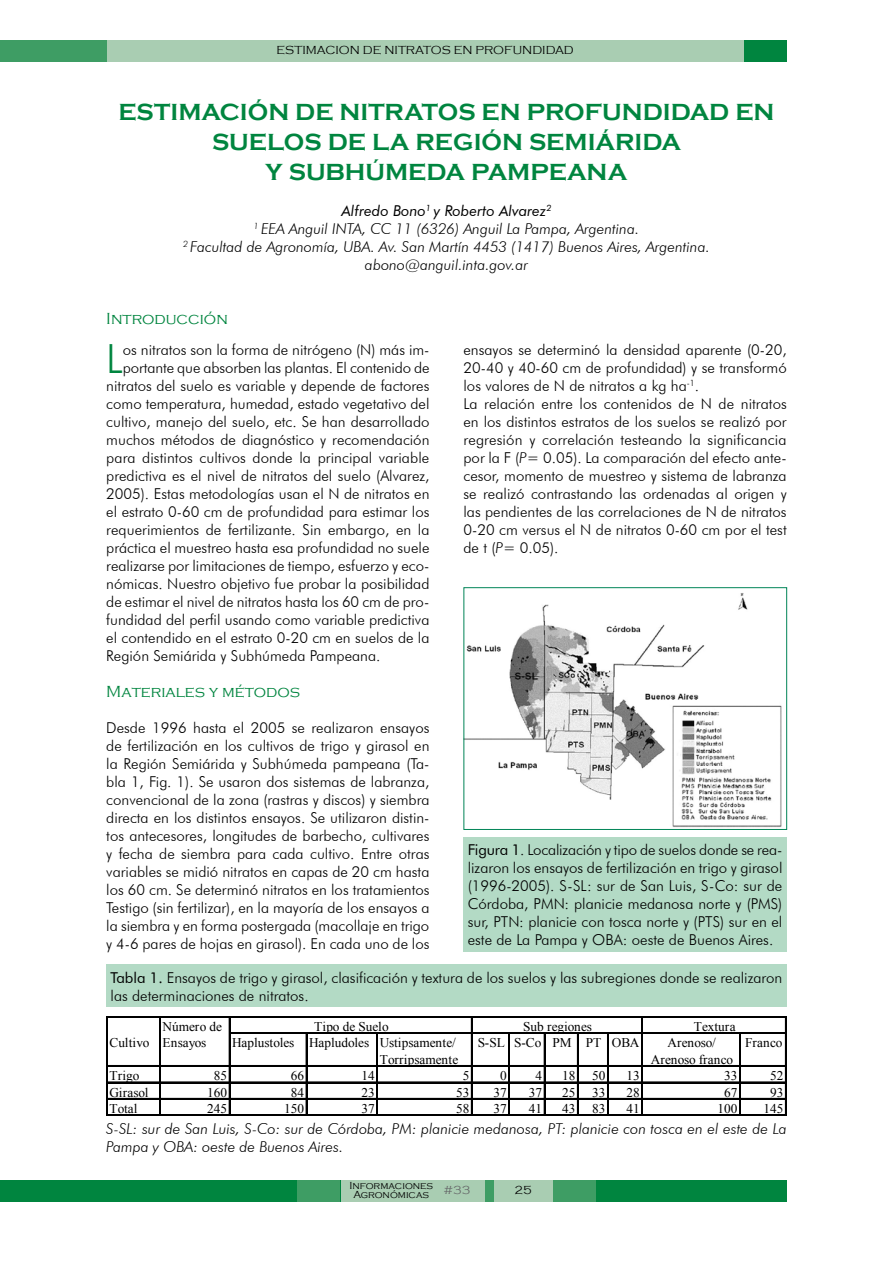
<style>
.page{position:relative;width:893px;height:1263px;background:#fff}
.page>*{position:absolute;margin:0;border:0;box-sizing:border-box;transform-origin:0 0}
.t1{font:300 40.2px "Futura BT";color:#00853f}
.t2{font:700 24px/30px "Copperplate Gothic";color:#00853f;text-align:center}
.t3{font:300 16.5px "Copperplate Gothic";color:#00853f}
.t4{font:300 15px/18px "Futura BT";color:#000;text-align:justify}
.t5{font:italic 300 15px/18px "Futura BT";color:#000;text-align:center}
.t6{font:13.35px/16.5px "Times New Roman";color:#000}
.t7{font:300 12px "Copperplate Gothic";color:#000}
.t8{font:300 10.5px/9px "Copperplate Gothic";color:#000}
.s1{font-weight:400}
.s2{font-style:italic}
</style>
<div class="page">
<div style="left:0;top:1180px;width:787px;height:21px;background:#00853f"></div>
<div style="left:0;top:40px;width:787px;height:22px;background:#a9cdb2"></div>
<div style="left:744px;top:40px;width:43px;height:22px;background:#00853f"></div>
<div style="left:298px;top:1180px;width:42px;height:21px;background:#3e9d64"></div>
<div style="left:341px;top:1180px;width:212px;height:21px;background:#a9cdb2"></div>
<div style="left:553px;top:1180px;width:42px;height:21px;background:#3e9d64"></div>
<div style="left:485px;top:1180px;width:8px;height:21px;background:#3e9d64"></div>
<div style="left:463px;top:837px;width:324px;height:114px;background:#b3dac5"></div>
<div style="left:106px;top:965px;width:681px;height:42px;background:#b3dac5"></div>
<hr style="left:106px;top:1016px;width:2px;height:100px;background:#000">
<hr style="left:159px;top:1017px;width:2px;height:99px;background:#000">
<hr style="left:229px;top:1017px;width:1px;height:99px;background:#000">
<hr style="left:471px;top:1017px;width:2px;height:99px;background:#000">
<hr style="left:641px;top:1017px;width:1px;height:99px;background:#000">
<hr style="left:642px;top:1017px;width:1px;height:99px;background:#000">
<hr style="left:785px;top:1017px;width:2px;height:99px;background:#000">
<hr style="left:306px;top:1034px;width:1px;height:82px;background:#000">
<hr style="left:376px;top:1034px;width:1px;height:82px;background:#000">
<hr style="left:377px;top:1034px;width:1px;height:82px;background:#000">
<hr style="left:508px;top:1034px;width:1px;height:82px;background:#000">
<hr style="left:509px;top:1034px;width:1px;height:82px;background:#000">
<hr style="left:544px;top:1034px;width:1px;height:82px;background:#000">
<hr style="left:577px;top:1034px;width:2px;height:82px;background:#000">
<hr style="left:607px;top:1034px;width:2px;height:82px;background:#000">
<hr style="left:739px;top:1034px;width:2px;height:82px;background:#000">
<hr style="left:108px;top:1016px;width:679px;height:1px;background:#000">
<hr style="left:230px;top:1032px;width:557px;height:2px;background:#000">
<hr style="left:108px;top:1065px;width:679px;height:2px;background:#000">
<hr style="left:108px;top:1082px;width:679px;height:1px;background:#000">
<hr style="left:108px;top:1098px;width:679px;height:1px;background:#000">
<hr style="left:108px;top:1114px;width:679px;height:1px;background:#000">
<hr style="left:108px;top:1115px;width:679px;height:1px;background:#000">
<img style="left:465px;top:593px;width:317px;height:234px">
<div style="left:463px;top:587px;width:324px;height:243px;border:1px solid #008457"></div>
<div style="left:0;top:40px;width:106px;height:22px;background:#3e9d64"></div>
<p class="t7" style="left:277px;top:44px;width:299px">ESTIMACION DE NITRATOS EN PROFUNDIDAD</p>
<h2 class="t2" style="left:118px;top:98px;width:658px">ESTIMACIÓN DE NITRATOS EN PROFUNDIDAD EN<br>SUELOS DE LA REGIÓN SEMIÁRIDA<br>Y SUBHÚMEDA PAMPEANA</h2>
<p class="t5" style="left:183px;top:202px;width:528px"><span class="s1">Alfredo Bono</span><sup>1</sup> <span class="s1">y Roberto Alvarez</span><sup>2<br></sup><sup>1</sup> EEA Anguil INTA, CC 11 (6326) Anguil La Pampa, Argentina.<br><sup>2</sup> Facultad de Agronomía, UBA. Av. San Martín 4453 (1417) Buenos Aires, Argentina. abono@anguil.inta.gov.ar</p>
<p class="t3" style="left:106px;top:310px;width:123px">Introducción</p>
<h1 class="t1" style="left:106px;top:334px;width:18px">L</h1>
<p class="t4" style="left:123px;top:341px;width:308px">os nitratos son la forma de nitrógeno (N) más im-</p>
<p class="t4" style="left:463px;top:341px;width:325px;text-align:left">ensayos se determinó la densidad aparente (0-20, 20-40 y 40-60 cm de profundidad) y se transformó los valores de N de nitratos a kg ha<sup>-1</sup>.<br>La relación entre los contenidos de N de nitratos en los distintos estratos de los suelos se realizó por regresión y correlación testeando la significancia por la F (<span class="s2">P</span>= 0.05). La comparación del efecto ante&shy;cesor, momento de muestreo y sistema de labranza se realizó contrastando las ordenadas al origen y las pendientes de las correlaciones de N de nitratos 0-20 cm versus el N de nitratos 0-60 cm por el test de t (<span class="s2">P</span>= 0.05).</p>
<p class="t4" style="left:123px;top:359px;width:308px">portante que absorben las plantas. El contenido de</p>
<p class="t4" style="left:106px;top:377px;width:325px">nitratos del suelo es variable y depende de factores</p>
<p class="t4" style="left:106px;top:395px;width:325px">como temperatura, humedad, estado vegetativo del</p>
<p class="t4" style="left:106px;top:413px;width:325px">cultivo, manejo del suelo, etc. Se han desarrollado</p>
<p class="t4" style="left:106px;top:431px;width:325px">muchos métodos de diagnóstico y recomendación</p>
<p class="t4" style="left:106px;top:449px;width:325px">para distintos cultivos donde la principal variable</p>
<p class="t4" style="left:106px;top:467px;width:325px">predictiva es el nivel de nitratos del suelo (Alvarez,</p>
<p class="t4" style="left:106px;top:485px;width:325px">2005). Estas metodologías usan el N de nitratos en</p>
<p class="t4" style="left:106px;top:503px;width:325px">el estrato 0-60 cm de profundidad para estimar los</p>
<p class="t4" style="left:106px;top:521px;width:325px">requerimientos de fertilizante. Sin embargo, en la</p>
<p class="t4" style="left:106px;top:539px;width:325px">práctica el muestreo hasta esa profundidad no suele</p>
<p class="t4" style="left:106px;top:557px;width:325px">realizarse por limitaciones de tiempo, esfuerzo y eco-</p>
<p class="t4" style="left:106px;top:575px;width:325px">nómicas. Nuestro objetivo fue probar la posibilidad</p>
<p class="t4" style="left:106px;top:593px;width:325px">de estimar el nivel de nitratos hasta los 60 cm de pro-</p>
<p class="t4" style="left:106px;top:611px;width:325px">fundidad del perfil usando como variable predictiva</p>
<p class="t4" style="left:106px;top:629px;width:325px">el contendido en el estrato 0-20 cm en suelos de la</p>
<p class="t4" style="left:106px;top:647px;width:276px">Región Semiárida y Subhúmeda Pampeana.</p>
<p class="t3" style="left:106px;top:683px;width:195px">Materiales y métodos</p>
<p class="t4" style="left:106px;top:719px;width:325px">Desde 1996 hasta el 2005 se realizaron ensayos de fertilización en los cultivos de trigo y girasol en la Región Semiárida y Subhúmeda pampeana (Ta&shy;bla 1, Fig. 1). Se usaron dos sistemas de labranza, convencional de la zona (rastras y discos) y siembra directa en los distintos ensayos. Se utilizaron distin&shy;tos antecesores, longitudes de barbecho, cultivares y fecha de siembra para cada cultivo. Entre otras variables se midió nitratos en capas de 20 cm hasta los 60 cm. Se determinó nitratos en los tratamientos Testigo (sin fertilizar), en la mayoría de los ensayos a la siembra y en forma postergada (macollaje en trigo y 4-6 pares de hojas en girasol). En cada uno de los</p>
<p class="t4" style="left:468px;top:840px;width:316px"><span class="s1">Figura 1</span>. Localización y tipo de suelos donde se rea&shy;lizaron los ensayos de fertilización en trigo y girasol (1996-2005). S-SL: sur de San Luis, S-Co: sur de Córdoba, PMN: planicie medanosa norte y (PMS) sur, PTN: planicie con tosca norte y (PTS) sur en el este de La Pampa y OBA: oeste de Buenos Aires.</p>
<p class="t4" style="left:111px;top:968px;width:673px"><span class="s1">Tabla 1.</span> Ensayos de trigo y girasol, clasificación y textura de los suelos y las subregiones donde se realizaron las determinaciones de nitratos.</p>
<p class="t6" style="left:109px;top:1018px;width:114px;text-indent:53px">Número de<br>Cultivo Ensayos</p>
<p class="t6" style="left:314px;top:1018px;width:76px">Tipo de Suelo</p>
<p class="t6" style="left:523px;top:1018px;width:70px">Sub regiones</p>
<p class="t6" style="left:694px;top:1018px;width:43px">Textura</p>
<p class="t6" style="left:232px;top:1034px;width:225px">Haplustoles Hapludoles Ustipsamente/</p>
<p class="t6" style="left:478px;top:1034px;width:163px">S-SL S-Co PM PT OBA</p>
<p class="t6" style="left:668px;top:1034px;width:50px">Arenoso/</p>
<p class="t6" style="left:745px;top:1034px;width:39px">Franco</p>
<p class="t6" style="left:380px;top:1051px;width:80px">Torripsamente</p>
<p class="t6" style="left:651px;top:1051px;width:84px">Arenoso franco</p>
<p class="t6" style="left:109px;top:1067px;width:32px">Trigo</p>
<p class="t6" style="left:214px;top:1067px;width:15px">85</p>
<p class="t6" style="left:291px;top:1067px;width:15px">66</p>
<p class="t6" style="left:361px;top:1067px;width:15px">14</p>
<p class="t6" style="left:463px;top:1067px;width:8px">5</p>
<p class="t6" style="left:500px;top:1067px;width:8px">0</p>
<p class="t6" style="left:536px;top:1067px;width:8px">4</p>
<p class="t6" style="left:562px;top:1067px;width:15px">18</p>
<p class="t6" style="left:592px;top:1067px;width:15px">50</p>
<p class="t6" style="left:626px;top:1067px;width:15px">13</p>
<p class="t6" style="left:724px;top:1067px;width:15px">33</p>
<p class="t6" style="left:770px;top:1067px;width:15px">52</p>
<p class="t6" style="left:109px;top:1083px;width:41px">Girasol</p>
<p class="t6" style="left:207px;top:1083px;width:21px">160</p>
<p class="t6" style="left:291px;top:1083px;width:15px">84</p>
<p class="t6" style="left:361px;top:1083px;width:15px">23</p>
<p class="t6" style="left:456px;top:1083px;width:15px">53</p>
<p class="t6" style="left:493px;top:1083px;width:15px">37</p>
<p class="t6" style="left:529px;top:1083px;width:15px">37</p>
<p class="t6" style="left:562px;top:1083px;width:15px">25</p>
<p class="t6" style="left:592px;top:1083px;width:15px">33</p>
<p class="t6" style="left:626px;top:1083px;width:15px">28</p>
<p class="t6" style="left:724px;top:1083px;width:15px">67</p>
<p class="t6" style="left:770px;top:1083px;width:15px">93</p>
<p class="t6" style="left:109px;top:1100px;width:30px">Total</p>
<p class="t6" style="left:207px;top:1100px;width:21px">245</p>
<p class="t6" style="left:284px;top:1100px;width:21px">150</p>
<p class="t6" style="left:361px;top:1100px;width:15px">37</p>
<p class="t6" style="left:456px;top:1100px;width:15px">58</p>
<p class="t6" style="left:493px;top:1100px;width:15px">37</p>
<p class="t6" style="left:529px;top:1100px;width:15px">41</p>
<p class="t6" style="left:562px;top:1100px;width:15px">43</p>
<p class="t6" style="left:592px;top:1100px;width:15px">83</p>
<p class="t6" style="left:626px;top:1100px;width:15px">41</p>
<p class="t6" style="left:718px;top:1100px;width:21px">100</p>
<p class="t6" style="left:763px;top:1100px;width:21px">145</p>
<p class="t5" style="left:106px;top:1119px;width:682px;text-align:left">S-SL: sur de San Luis, S-Co: sur de Córdoba, PM: planicie medanosa, PT: planicie con tosca en el este de La<br>Pampa y OBA: oeste de Buenos Aires.</p>
<p class="t8" style="left:353px;top:1181px;width:118px;text-indent:-4px">Informaciones<br>Agronómicas <sup>#33</sup></p>
<p class="t7" style="left:514px;top:1184px;width:17px">25</p>
</div>
